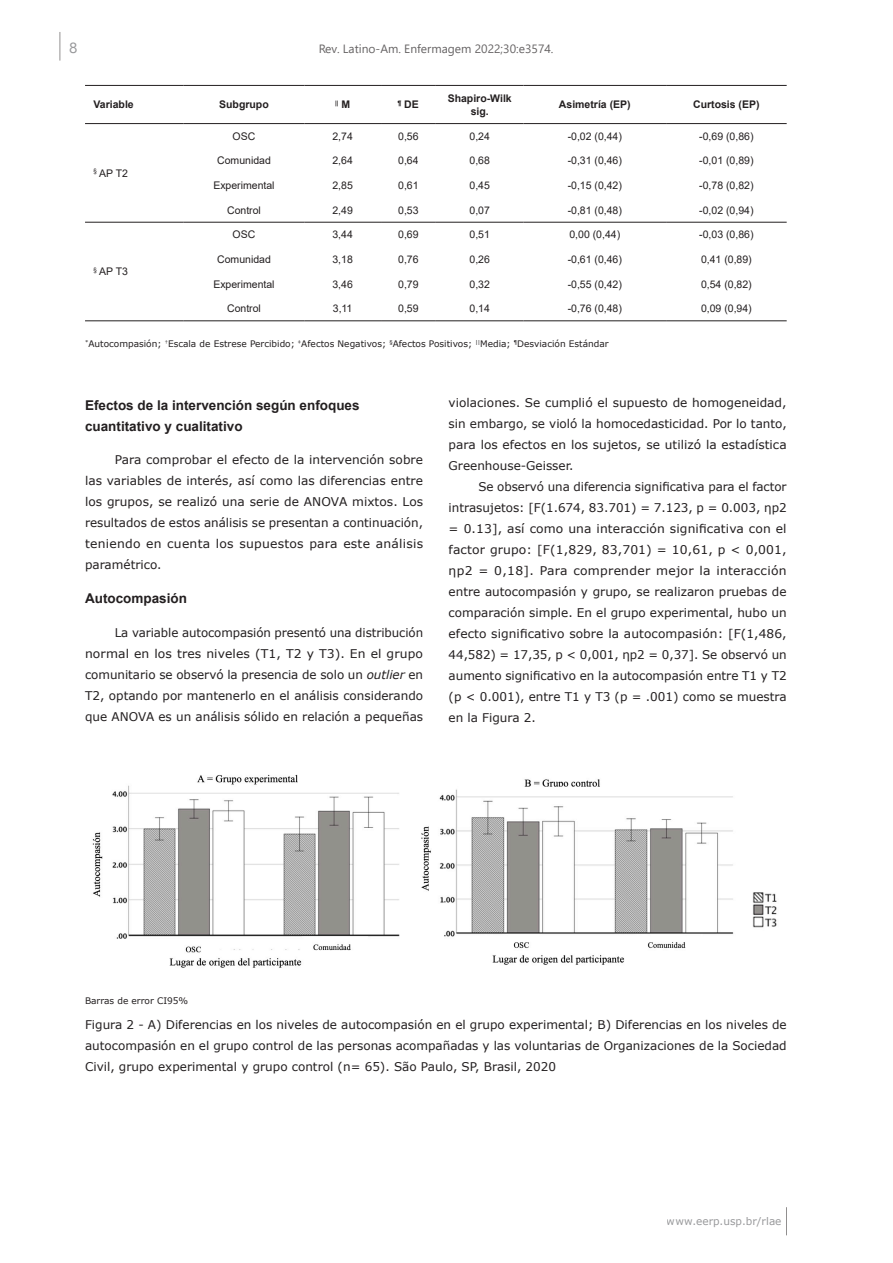
<style>
.page{position:relative;width:893px;height:1263px;background:#fff}
.page>*{position:absolute;margin:0;border:0;box-sizing:border-box;transform-origin:0 0}
.SUB2{font:700 13.5px/21px "Arial";color:#231f20}
.t1{font:13.5px "Geneva";color:#6c6d70}
.Texto{font:12px/21px "Verdana";color:#231f20;text-align:justify}
.Título_de_figura{font:12px/21px "Verdana";color:#231f20;text-align:justify}
.t2{font:12px "Segoe UI";color:#231f20}
.Linhas_de_corpo{font:10.5px "Arial";color:#231f20}
.Cabeçalho{font:700 10.5px/13.5px "Arial";color:#231f20;text-align:center}
.t3{font:10.5px "Verdana";color:#6c6d70}
.Rodapé_Tab{font:9px "Verdana";color:#231f20}
.Rodapé_Fig{font:9px "Verdana";color:#231f20}
.Cabeçalho-2{font:700 6.15px "Arial";color:#231f20}
.s1{font-size:10.5px}
.s2{font-style:italic}
</style>
<div class="page">
<svg style="left:786px;top:1207px;width:1px;height:28px"></svg>
<svg style="left:60px;top:32px;width:1px;height:29px"></svg>
<img style="left:92px;top:774px;width:685px;height:194px">
<hr style="left:85px;top:320px;width:99px;height:1px;background:#231f20">
<hr style="left:85px;top:85px;width:99px;height:1px;background:#231f20">
<hr style="left:184px;top:85px;width:120px;height:1px;background:#231f20">
<hr style="left:304px;top:85px;width:77px;height:1px;background:#231f20">
<hr style="left:381px;top:85px;width:55px;height:1px;background:#231f20">
<hr style="left:436px;top:85px;width:88px;height:1px;background:#231f20">
<hr style="left:524px;top:85px;width:142px;height:1px;background:#231f20">
<hr style="left:666px;top:85px;width:121px;height:1px;background:#231f20">
<hr style="left:85px;top:123px;width:99px;height:1px;background:#231f20">
<hr style="left:184px;top:123px;width:120px;height:1px;background:#231f20">
<hr style="left:304px;top:123px;width:77px;height:1px;background:#231f20">
<hr style="left:381px;top:123px;width:55px;height:1px;background:#231f20">
<hr style="left:436px;top:123px;width:88px;height:1px;background:#231f20">
<hr style="left:524px;top:123px;width:142px;height:1px;background:#231f20">
<hr style="left:666px;top:123px;width:121px;height:1px;background:#231f20">
<hr style="left:184px;top:320px;width:120px;height:1px;background:#231f20">
<hr style="left:304px;top:320px;width:77px;height:1px;background:#231f20">
<hr style="left:381px;top:320px;width:55px;height:1px;background:#231f20">
<hr style="left:436px;top:320px;width:88px;height:1px;background:#231f20">
<hr style="left:524px;top:320px;width:142px;height:1px;background:#231f20">
<hr style="left:666px;top:320px;width:121px;height:1px;background:#231f20">
<hr style="left:184px;top:222px;width:120px;height:1px;background:#231f20">
<hr style="left:304px;top:222px;width:77px;height:1px;background:#231f20">
<hr style="left:381px;top:222px;width:55px;height:1px;background:#231f20">
<hr style="left:436px;top:222px;width:88px;height:1px;background:#231f20">
<hr style="left:524px;top:222px;width:142px;height:1px;background:#231f20">
<hr style="left:666px;top:222px;width:121px;height:1px;background:#231f20">
<hr style="left:85px;top:222px;width:99px;height:1px;background:#231f20">
<p class="t1" style="left:68px;top:40px;width:11px">8</p>
<p class="t2" style="left:318px;top:38px;width:237px">Rev. Latino-Am. Enfermagem 2022;30:e3574.</p>
<p class="Cabeçalho" style="left:94px;top:98px;width:42px">Variable</p>
<p class="Cabeçalho" style="left:219px;top:98px;width:51px">Subgrupo</p>
<p class="Cabeçalho-2" style="left:335px;top:98px;width:17px">|| <span class="s1">M</span></p>
<p class="Cabeçalho" style="left:398px;top:98px;width:22px"><sup>¶</sup> DE</p>
<p class="Cabeçalho" style="left:448px;top:91px;width:66px">Shapiro-Wilk sig.</p>
<p class="Cabeçalho" style="left:559px;top:98px;width:73px">Asimetría (EP)</p>
<p class="Cabeçalho" style="left:693px;top:98px;width:68px">Curtosis (EP)</p>
<p class="Linhas_de_corpo" style="left:94px;top:166px;width:36px"><sup>§</sup> AP T2</p>
<p class="Linhas_de_corpo" style="left:233px;top:129px;width:24px">OSC</p>
<p class="Linhas_de_corpo" style="left:332px;top:129px;width:22px">2,74</p>
<p class="Linhas_de_corpo" style="left:398px;top:129px;width:22px">0,56</p>
<p class="Linhas_de_corpo" style="left:469px;top:129px;width:22px">0,24</p>
<p class="Linhas_de_corpo" style="left:568px;top:129px;width:56px">-0,02 (0,44)</p>
<p class="Linhas_de_corpo" style="left:699px;top:129px;width:56px">-0,69 (0,86)</p>
<p class="Linhas_de_corpo" style="left:217px;top:153px;width:55px">Comunidad</p>
<p class="Linhas_de_corpo" style="left:332px;top:153px;width:22px">2,64</p>
<p class="Linhas_de_corpo" style="left:398px;top:153px;width:22px">0,64</p>
<p class="Linhas_de_corpo" style="left:469px;top:153px;width:22px">0,68</p>
<p class="Linhas_de_corpo" style="left:568px;top:153px;width:56px">-0,31 (0,46)</p>
<p class="Linhas_de_corpo" style="left:699px;top:153px;width:56px">-0,01 (0,89)</p>
<p class="Linhas_de_corpo" style="left:213px;top:178px;width:63px">Experimental</p>
<p class="Linhas_de_corpo" style="left:332px;top:178px;width:22px">2,85</p>
<p class="Linhas_de_corpo" style="left:398px;top:178px;width:22px">0,61</p>
<p class="Linhas_de_corpo" style="left:469px;top:178px;width:22px">0,45</p>
<p class="Linhas_de_corpo" style="left:568px;top:178px;width:56px">-0,15 (0,42)</p>
<p class="Linhas_de_corpo" style="left:699px;top:178px;width:56px">-0,78 (0,82)</p>
<p class="Linhas_de_corpo" style="left:227px;top:203px;width:35px">Control</p>
<p class="Linhas_de_corpo" style="left:332px;top:203px;width:22px">2,49</p>
<p class="Linhas_de_corpo" style="left:398px;top:203px;width:22px">0,53</p>
<p class="Linhas_de_corpo" style="left:469px;top:203px;width:22px">0,07</p>
<p class="Linhas_de_corpo" style="left:568px;top:203px;width:56px">-0,81 (0,48)</p>
<p class="Linhas_de_corpo" style="left:699px;top:203px;width:56px">-0,02 (0,94)</p>
<p class="Linhas_de_corpo" style="left:233px;top:227px;width:24px">OSC</p>
<p class="Linhas_de_corpo" style="left:332px;top:227px;width:22px">3,44</p>
<p class="Linhas_de_corpo" style="left:398px;top:227px;width:22px">0,69</p>
<p class="Linhas_de_corpo" style="left:469px;top:227px;width:22px">0,51</p>
<p class="Linhas_de_corpo" style="left:569px;top:227px;width:52px">0,00 (0,44)</p>
<p class="Linhas_de_corpo" style="left:699px;top:227px;width:56px">-0,03 (0,86)</p>
<p class="Linhas_de_corpo" style="left:217px;top:252px;width:55px">Comunidad</p>
<p class="Linhas_de_corpo" style="left:332px;top:252px;width:22px">3,18</p>
<p class="Linhas_de_corpo" style="left:398px;top:252px;width:22px">0,76</p>
<p class="Linhas_de_corpo" style="left:469px;top:252px;width:22px">0,26</p>
<p class="Linhas_de_corpo" style="left:568px;top:252px;width:56px">-0,61 (0,46)</p>
<p class="Linhas_de_corpo" style="left:701px;top:252px;width:52px">0,41 (0,89)</p>
<p class="Linhas_de_corpo" style="left:213px;top:277px;width:63px">Experimental</p>
<p class="Linhas_de_corpo" style="left:332px;top:277px;width:22px">3,46</p>
<p class="Linhas_de_corpo" style="left:398px;top:277px;width:22px">0,79</p>
<p class="Linhas_de_corpo" style="left:469px;top:277px;width:22px">0,32</p>
<p class="Linhas_de_corpo" style="left:568px;top:277px;width:56px">-0,55 (0,42)</p>
<p class="Linhas_de_corpo" style="left:701px;top:277px;width:52px">0,54 (0,82)</p>
<p class="Linhas_de_corpo" style="left:227px;top:301px;width:35px">Control</p>
<p class="Linhas_de_corpo" style="left:333px;top:301px;width:21px">3,11</p>
<p class="Linhas_de_corpo" style="left:398px;top:301px;width:22px">0,59</p>
<p class="Linhas_de_corpo" style="left:469px;top:301px;width:22px">0,14</p>
<p class="Linhas_de_corpo" style="left:568px;top:301px;width:56px">-0,76 (0,48)</p>
<p class="Linhas_de_corpo" style="left:701px;top:301px;width:52px">0,09 (0,94)</p>
<p class="Rodapé_Tab" style="left:85px;top:338px;width:525px"><sup>*</sup>Autocompasión; <sup>†</sup>Escala de Estrese Percibido; <sup>‡</sup>Afectos Negativos; <sup>§</sup>Afectos Positivos; <sup>||</sup>Media; <sup>¶</sup>Desviación Estándar</p>
<p class="Linhas_de_corpo" style="left:94px;top:264px;width:36px"><sup>§</sup> AP T3</p>
<p class="SUB2" style="left:85px;top:394px;width:276px">Efectos de la intervención según enfoques cuantitativo y cualitativo</p>
<p class="Texto" style="left:85px;top:449px;width:340px;text-indent:30px">Para comprobar el efecto de la intervención sobre las variables de interés, así como las diferencias entre los grupos, se realizó una serie de ANOVA mixtos. Los resultados de estos análisis se presentan a continuación, teniendo en cuenta los supuestos para este análisis paramétrico.</p>
<p class="SUB2" style="left:85px;top:588px;width:104px">Autocompasión</p>
<p class="Texto" style="left:85px;top:622px;width:340px;text-indent:30px">La variable autocompasión presentó una distribución normal en los tres niveles (T1, T2 y T3). En el grupo comunitario se observó la presencia de solo un <span class="s2">outlier</span> en T2, optando por mantenerlo en el análisis considerando que ANOVA es un análisis sólido en relación a pequeñas</p>
<p class="Texto" style="left:449px;top:392px;width:340px">violaciones. Se cumplió el supuesto de homogeneidad, sin embargo, se violó la homocedasticidad. Por lo tanto, para los efectos en los sujetos, se utilizó la estadística Greenhouse-Geisser.</p>
<p class="Texto" style="left:449px;top:476px;width:340px;text-indent:30px">Se observó una diferencia significativa para el factor intrasujetos: [F(1.674, 83.701) = 7.123, p = 0.003, ηp2 = 0.13], así como una interacción significativa con el factor grupo: [F(1,829, 83,701) = 10,61, p &lt; 0,001, ηp2 = 0,18]. Para comprender mejor la interacción entre autocompasión y grupo, se realizaron pruebas de comparación simple. En el grupo experimental, hubo un efecto significativo sobre la autocompasión: [F(1,486, 44,582) = 17,35, p &lt; 0,001, ηp2 = 0,37]. Se observó un aumento significativo en la autocompasión entre T1 y T2 (p &lt; 0.001), entre T1 y T3 (p = .001) como se muestra en la Figura 2.</p>
<p class="Rodapé_Fig" style="left:85px;top:994px;width:105px">Barras de error CI95%</p>
<p class="Título_de_figura" style="left:85px;top:1014px;width:703px">Figura 2 - A) Diferencias en los niveles de autocompasión en el grupo experimental; B) Diferencias en los niveles de autocompasión en el grupo control de las personas acompañadas y las voluntarias de Organizaciones de la Sociedad Civil, grupo experimental y grupo control (n= 65). São Paulo, SP, Brasil, 2020</p>
<p class="t3" style="left:667px;top:1214px;width:116px">www.eerp.usp.br/rlae</p>
</div>
